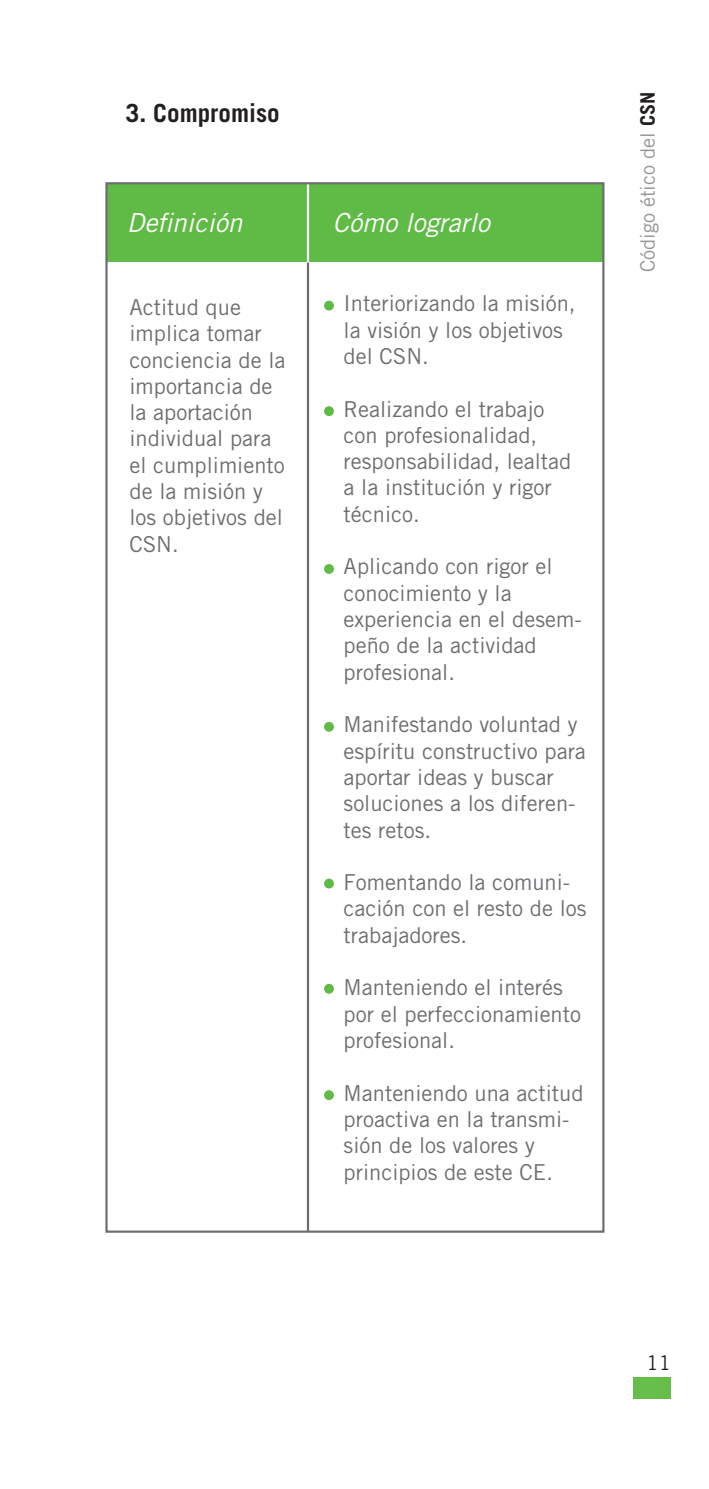
<style>
.page{position:relative;width:709px;height:1489px;background:#fff}
.page>*{position:absolute;margin:0;border:0;box-sizing:border-box;transform-origin:0 0}
.t1{font:italic 26.25px "Trade Gothic LT Std";color:#fff}
.t2{font:700 25px "Trade Gothic LT Std";color:#231f20}
.t3{font:22px/26.2px "Trade Gothic LT Std";color:#6c6d70}
.t4{font:20px "Trade Gothic LT Std";color:#939598}
.t5{font:20px "Trade Gothic LT Std";color:#231f20}
.s1{font-weight:700;color:#231f20}
</style>
<div class="page">
<div style="left:634px;top:1377px;width:37px;height:21px;background:#67bd4a"></div>
<div style="left:106px;top:183px;width:497px;height:79px;background:#60bb46"></div>
<hr style="left:307px;top:262px;width:2px;height:968px;background:#6c6d70">
<hr style="left:307px;top:184px;width:2px;height:78px;background:#fff">
<div style="left:324px;top:301px;width:10px;height:9px;background:#60bb46;border-radius:50%"></div>
<div style="left:324px;top:406px;width:10px;height:10px;background:#60bb46;border-radius:50%"></div>
<div style="left:324px;top:564px;width:10px;height:10px;background:#60bb46;border-radius:50%"></div>
<div style="left:324px;top:722px;width:10px;height:9px;background:#60bb46;border-radius:50%"></div>
<div style="left:324px;top:878px;width:10px;height:10px;background:#60bb46;border-radius:50%"></div>
<div style="left:324px;top:983px;width:10px;height:10px;background:#60bb46;border-radius:50%"></div>
<div style="left:324px;top:1090px;width:10px;height:9px;background:#60bb46;border-radius:50%"></div>
<p class="t2" style="left:125px;top:104px;width:156px">3. Compromiso</p>
<p class="t1" style="left:127px;top:213px;width:117px">Definición</p>
<p class="t1" style="left:333px;top:213px;width:159px">Cómo lograrlo</p>
<p class="t3" style="left:129px;top:296px;width:157px">Actitud que implica tomar conciencia de la importancia de la aportación individual para el cumplimiento de la misión y los objetivos del<br>CSN.</p>
<p class="t3" style="left:343px;top:292px;width:233px">Interiorizando la misión, la visión y los objetivos del CSN.</p>
<p class="t3" style="left:343px;top:397px;width:229px">Realizando el trabajo con profesionalidad, responsabilidad, lealtad a la institución y rigor técnico.</p>
<p class="t3" style="left:343px;top:555px;width:239px">Aplicando con rigor el conocimiento y la experiencia en el desem&shy;peño de la actividad profesional.</p>
<p class="t3" style="left:343px;top:713px;width:244px">Manifestando voluntad y espíritu constructivo para aportar ideas y buscar soluciones a los diferen&shy;tes retos.</p>
<p class="t3" style="left:343px;top:871px;width:244px">Fomentando la comuni&shy;cación con el resto de los trabajadores.</p>
<p class="t3" style="left:343px;top:976px;width:239px">Manteniendo el interés por el perfeccionamiento profesional.</p>
<p class="t3" style="left:343px;top:1081px;width:241px">Manteniendo una actitud proactiva en la transmi&shy;sión de los valores y principios de este CE.</p>
<p class="t4" style="left:640px;top:272px;width:182px;rotate:-90deg">Código ético del <span class="s1">CSN</span></p>
<p class="t5" style="left:646px;top:1355px;width:26px">11</p>
</div>
